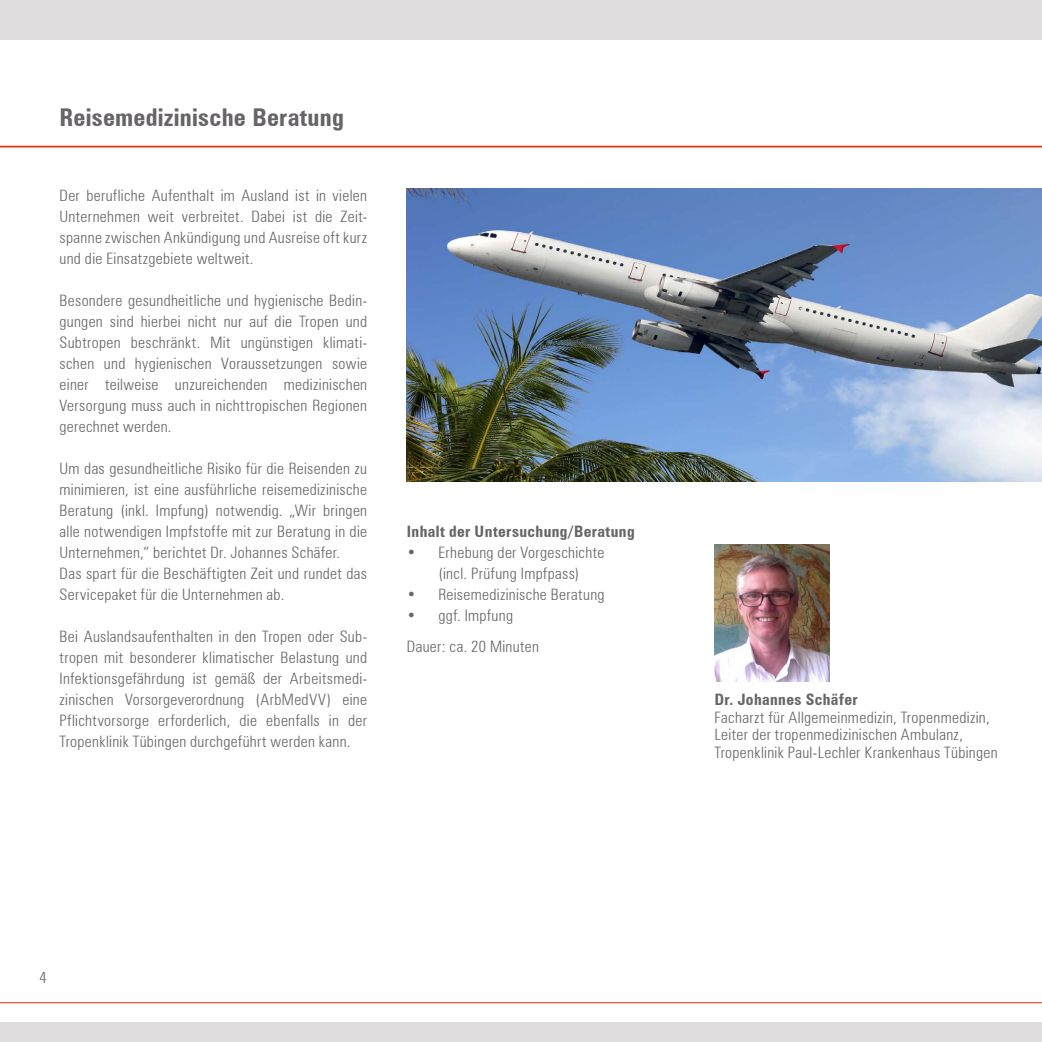
<style>
.page{position:relative;width:1042px;height:1042px;background:#fff}
.page>*{position:absolute;margin:0;border:0;box-sizing:border-box;transform-origin:0 0}
.t1{font:700 condensed 24.5px "Zurich BT";letter-spacing:.01em;color:#666466}
.t2{font:300 condensed 15.75px/21px "Zurich BT";letter-spacing:.02em;color:#666466;text-align:justify}
.t3{font:700 condensed 15.75px "Zurich BT";letter-spacing:.025em;color:#666466}
</style>
<div class="page">
<div style="left:0;top:1022px;width:1042px;height:20px;background:#dedcdd"></div>
<hr style="left:0;top:1002px;width:1042px;height:1px;background:#e6300c">
<div style="left:0;top:0;width:1042px;height:40px;background:#dedcdd"></div>
<hr style="left:0;top:146px;width:1042px;height:1px;background:#e6300c">
<img style="left:714px;top:544px;width:115px;height:137px">
<img style="left:407px;top:189px;width:635px;height:292px">
<h1 class="t1" style="left:60px;top:102px;width:286px">Reisemedizinische Beratung</h1>
<p class="t2" style="left:60px;top:185px;width:309px">Der berufliche Aufenthalt im Ausland ist in vielen Unternehmen weit verbreitet. Dabei ist die Zeit&shy;spanne zwischen Ankündigung und Ausreise oft kurz und die Einsatzgebiete weltweit.</p>
<p class="t2" style="left:60px;top:290px;width:309px">Besondere gesundheitliche und hygienische Bedin&shy;gungen sind hierbei nicht nur auf die Tropen und Subtropen beschränkt. Mit ungünstigen klimati&shy;schen und hygienischen Voraussetzungen sowie einer teilweise unzureichenden medizinischen Versorgung muss auch in nichttropischen Regionen gerechnet werden.</p>
<p class="t2" style="left:60px;top:458px;width:309px;text-align:left">Um das gesundheitliche Risiko für die Reisenden zu minimieren, ist eine ausführliche reisemedizinische Beratung (inkl. Impfung) notwendig. „Wir bringen alle notwendigen Impfstoffe mit zur Beratung in die Unternehmen,“ berichtet Dr. Johannes Schäfer.<br>Das spart für die Beschäftigten Zeit und rundet das Servicepaket für die Unternehmen ab.</p>
<p class="t2" style="left:60px;top:626px;width:309px">Bei Auslandsaufenthalten in den Tropen oder Sub&shy;tropen mit besonderer klimatischer Belastung und Infektionsgefährdung ist gemäß der Arbeitsmedi&shy;zinischen Vorsorgeverordnung (ArbMedVV) eine Pflichtvorsorge erforderlich, die ebenfalls in der Tropenklinik Tübingen durchgeführt werden kann.</p>
<p class="t3" style="left:407px;top:522px;width:229px">Inhalt der Untersuchung/Beratung</p>
<p class="t2" style="left:407px;top:542px;width:199px;text-align:center">• Erhebung der Vorgeschichte (incl. Prüfung Impfpass)</p>
<p class="t2" style="left:407px;top:584px;width:199px">• Reisemedizinische Beratung</p>
<p class="t2" style="left:407px;top:600px;width:134px;line-height:30.6px">• ggf. Impfung<br>Dauer: ca. 20 Minuten</p>
<p class="t3" style="left:714px;top:690px;width:145px">Dr. Johannes Schäfer</p>
<p class="t2" style="left:714px;top:708px;width:285px;line-height:17.5px;text-align:left">Facharzt für Allgemeinmedizin, Tropenmedizin,<br>Leiter der tropenmedizinischen Ambulanz,<br>Tropenklinik Paul-Lechler Krankenhaus Tübingen</p>
<p class="t2" style="left:40px;top:967px;width:9px">4</p>
</div>
